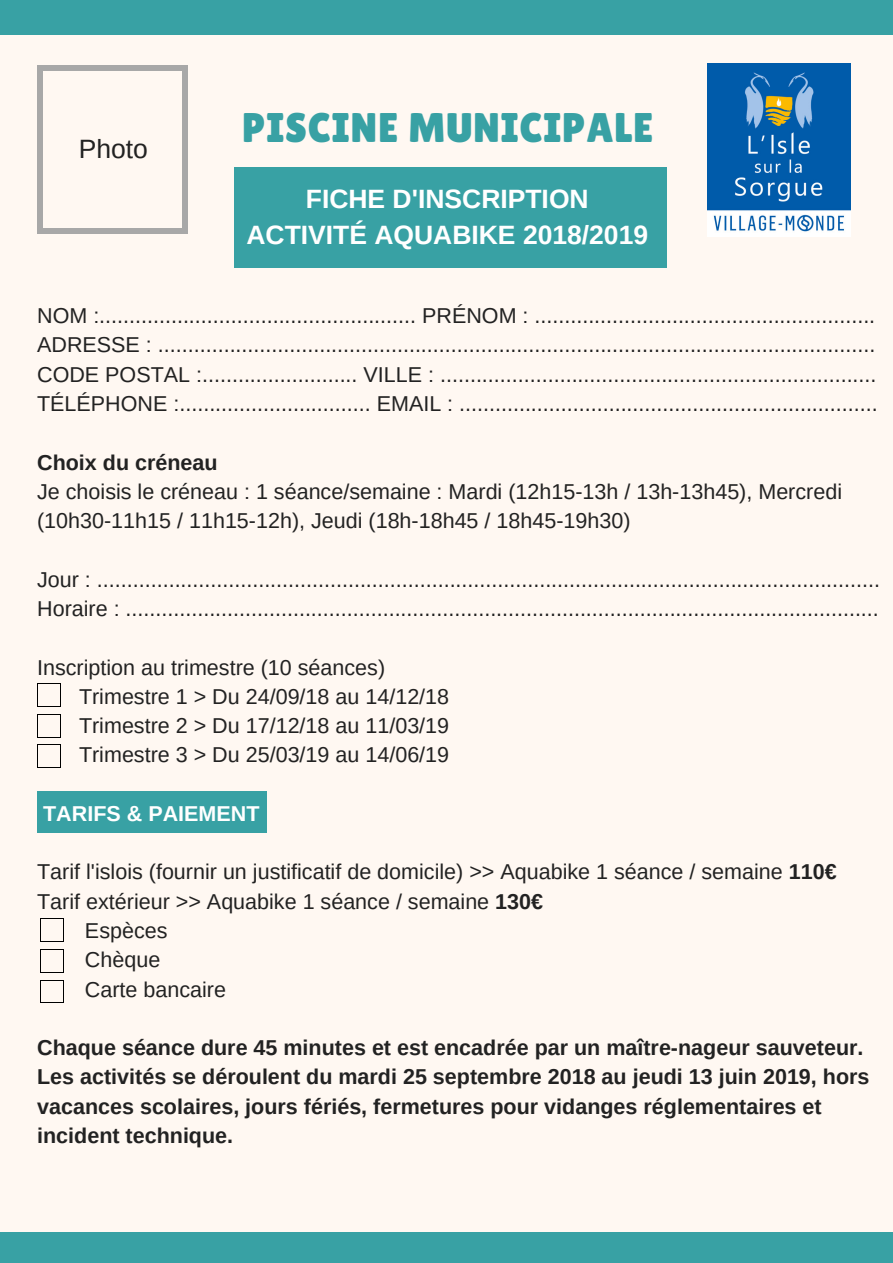
<style>
.page{position:relative;width:893px;height:1263px;background:#fff8f2}
.page>*{position:absolute;margin:0;border:0;box-sizing:border-box;transform-origin:0 0}
.t1{font:41.4px "Lilita One";letter-spacing:.02em;color:#38a1a4}
.t2{font:700 26.55px/36px "Arimo";color:#fff;text-align:center}
.t3{font:26.55px "Arimo";color:#222}
.t4{font:21.45px/29.2px "Arimo";color:#222}
.t5{font:700 21.45px/29.2px "Arimo";color:#222}
.t6{font:700 21.45px "Arimo";color:#fff}
.s1{font-weight:700}
</style>
<div class="page">
<div style="left:0;top:0;width:893px;height:35px;background:#38a1a4"></div>
<div style="left:0;top:1232px;width:893px;height:31px;background:#38a1a4"></div>
<img style="left:707px;top:63px;width:143px;height:173px">
<svg style="left:183px;top:229px;width:5px;height:5px"></svg>
<div style="left:37px;top:70px;width:6px;height:159px;background:#a8a8a8"></div>
<svg style="left:37px;top:229px;width:5px;height:5px"></svg>
<div style="left:183px;top:70px;width:5px;height:159px;background:#a8a8a8"></div>
<div style="left:42px;top:229px;width:141px;height:5px;background:#a8a8a8"></div>
<svg style="left:183px;top:66px;width:5px;height:4px"></svg>
<svg style="left:37px;top:66px;width:5px;height:4px"></svg>
<div style="left:42px;top:66px;width:141px;height:5px;background:#a8a8a8"></div>
<div style="left:234px;top:168px;width:433px;height:100px;background:#38a1a4"></div>
<div style="left:37px;top:792px;width:230px;height:41px;background:#38a1a4"></div>
<svg style="left:37px;top:683px;width:24px;height:24px"></svg>
<svg style="left:37px;top:714px;width:24px;height:24px"></svg>
<svg style="left:37px;top:744px;width:24px;height:24px"></svg>
<svg style="left:41px;top:918px;width:23px;height:24px"></svg>
<svg style="left:41px;top:949px;width:23px;height:24px"></svg>
<svg style="left:41px;top:980px;width:23px;height:23px"></svg>
<p class="t3" style="left:79px;top:134px;width:71px">Photo</p>
<h1 class="t1" style="left:242px;top:104px;width:413px">PISCINE MUNICIPALE</h1>
<p class="t2" style="left:246px;top:181px;width:403px">FICHE D'INSCRIPTION<br>ACTIVITÉ AQUABIKE 2018/2019</p>
<p class="t4" style="left:37px;top:301px;width:842px;text-align:justify">NOM :..................................................... PRÉNOM : .........................................................<br>ADRESSE : ........................................................................................................................<br>CODE POSTAL :.......................... VILLE : .........................................................................<br>TÉLÉPHONE :................................ EMAIL : ......................................................................</p>
<p class="t5" style="left:37px;top:447px;width:182px">Choix du créneau</p>
<p class="t4" style="left:37px;top:477px;width:806px">Je choisis le créneau : 1 séance/semaine : Mardi (12h15-13h / 13h-13h45), Mercredi (10h30-11h15 / 11h15-12h), Jeudi (18h-18h45 / 18h45-19h30)</p>
<p class="t4" style="left:37px;top:565px;width:844px">Jour : ...................................................................................................................................<br>Horaire : ..............................................................................................................................</p>
<p class="t4" style="left:79px;top:652px;width:372px;text-indent:-42px">Inscription au trimestre (10 séances)<br>Trimestre 1 &gt; Du 24/09/18 au 14/12/18<br>Trimestre 2 &gt; Du 17/12/18 au 11/03/19<br>Trimestre 3 &gt; Du 25/03/19 au 14/06/19</p>
<p class="t6" style="left:43px;top:801px;width:218px">TARIFS &amp; PAIEMENT</p>
<p class="t4" style="left:37px;top:857px;width:801px">Tarif l'islois (fournir un justificatif de domicile) &gt;&gt; Aquabike 1 séance / semaine <span class="s1">110€</span></p>
<p class="t4" style="left:37px;top:887px;width:507px">Tarif extérieur &gt;&gt; Aquabike 1 séance / semaine <span class="s1">130€</span></p>
<p class="t4" style="left:85px;top:916px;width:84px">Espèces</p>
<p class="t4" style="left:85px;top:945px;width:77px">Chèque</p>
<p class="t4" style="left:85px;top:974px;width:143px">Carte bancaire</p>
<p class="t5" style="left:37px;top:1033px;width:834px">Chaque séance dure 45 minutes et est encadrée par un maître-nageur sauveteur.<br>Les activités se déroulent du mardi 25 septembre 2018 au jeudi 13 juin 2019, hors vacances scolaires, jours fériés, fermetures pour vidanges réglementaires et incident technique.</p>
</div>
